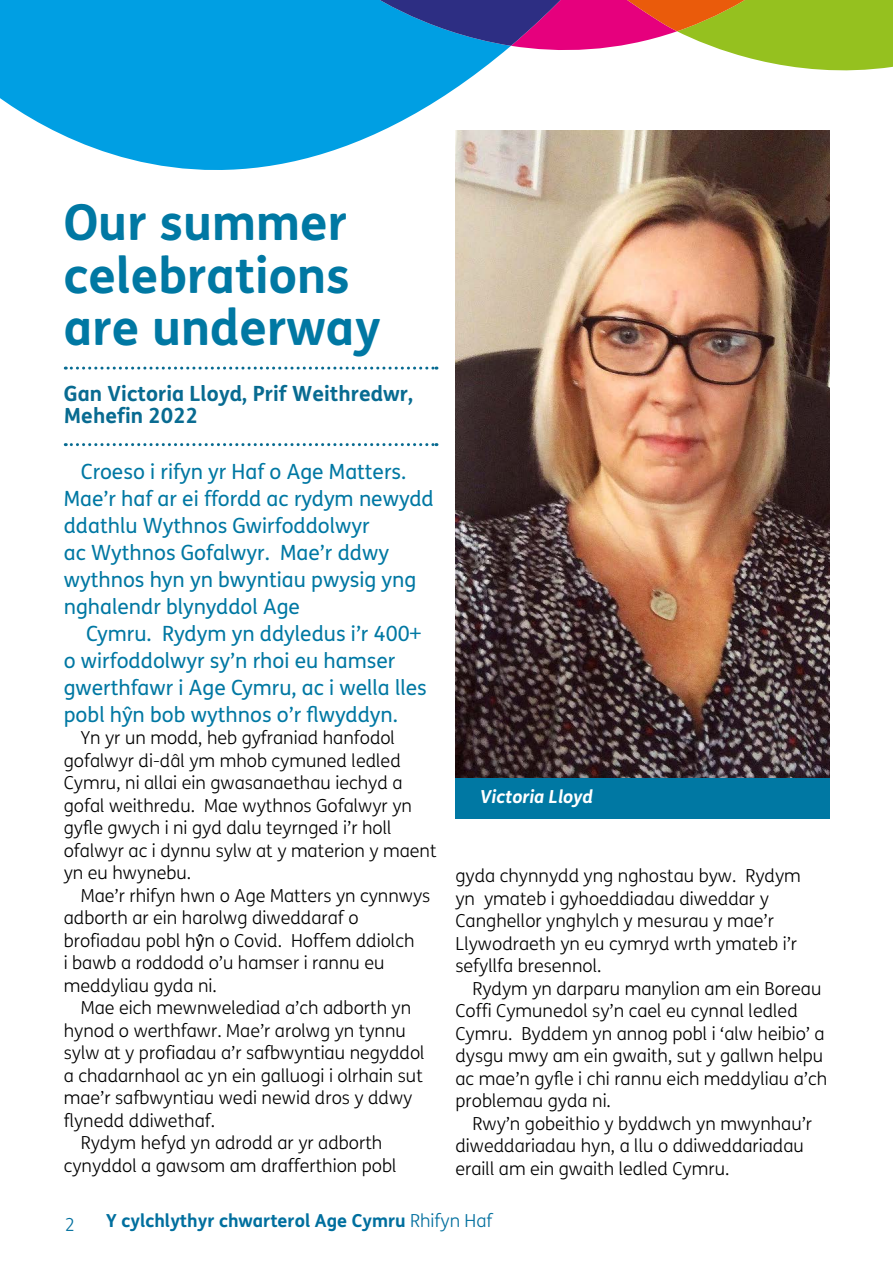
<style>
.page{position:relative;width:893px;height:1263px;background:#fff}
.page>*{position:absolute;margin:0;border:0;box-sizing:border-box;transform-origin:0 0}
.t1{font:700 49.5px/52.5px "FS Me";color:#0078a3}
.t2{font:21px/27px "FS Me";color:#0078a3}
.t3{font:700 21px/22.5px "FS Me";color:#086b91}
.t4{font:300 18px/22.5px "FS Me";color:#000}
.t5{font:700 18px "FS Me";color:#006f9e}
.t6{font:italic 700 18px "FS Me";color:#fff}
.t7{font:300 18px "FS Me";color:#006f9e}
.s1{font-family:"Arial";font-weight:400}
.s2{font-weight:300}
</style>
<div class="page">
<svg style="left:65px;top:367px;width:372px;height:3px"></svg>
<svg style="left:65px;top:443px;width:372px;height:3px"></svg>
<img style="left:455px;top:131px;width:375px;height:647px">
<svg style="left:0;top:0;width:511px;height:236px;fill:#009fe3"></svg>
<svg style="left:360px;top:0;width:533px;height:82px"></svg>
<div style="left:455px;top:778px;width:375px;height:41px;background:#0078a3"></div>
<h1 class="t1" style="left:64px;top:196px;width:318px">Our summer celebrations are underway</h1>
<p class="t3" style="left:64px;top:382px;width:351px">Gan Victoria Lloyd, Prif Weithredwr,<br>Mehefin 2022</p>
<p class="t2" style="left:64px;top:457px;width:371px;text-indent:17px">Croeso i rifyn yr Haf o Age Matters.<br>Mae’r haf ar ei ffordd ac rydym newydd ddathlu Wythnos Gwirfoddolwyr<br>ac Wythnos Gofalwyr. Mae’r ddwy wythnos hyn yn bwyntiau pwysig yng nghalendr blynyddol Age</p>
<p class="t2" style="left:64px;top:619px;width:365px;text-indent:22px">Cymru. Rydym yn ddyledus i’r 400+ o wirfoddolwyr sy’n rhoi eu hamser gwerthfawr i Age Cymru, ac i wella lles pobl hŷn bob wythnos o’r flwyddyn.</p>
<p class="t4" style="left:64px;top:727px;width:374px;text-indent:17px">Yn yr un modd, heb gyfraniad hanfodol gofalwyr di-dâl ym mhob cymuned ledled Cymru, ni allai ein gwasanaethau iechyd a gofal weithredu. Mae wythnos Gofalwyr yn gyfle gwych i ni gyd dalu teyrnged i’r holl ofalwyr ac i dynnu sylw at y materion y maent yn eu hwynebu.</p>
<p class="t4" style="left:64px;top:884px;width:368px;text-indent:17px">Mae’r rhifyn hwn o Age Matters yn cynnwys adborth ar ein harolwg diweddaraf o brofiadau pobl h<span class="s1">ŷ</span>n o Covid. Hoffem ddiolch<br>i bawb a roddodd o’u hamser i rannu eu meddyliau gyda ni.</p>
<p class="t4" style="left:81px;top:997px;width:332px">Mae eich mewnwelediad a’ch adborth yn</p>
<p class="t4" style="left:64px;top:1019px;width:344px">hynod o werthfawr. Mae’r arolwg yn tynnu</p>
<p class="t4" style="left:64px;top:1042px;width:362px">sylw at y profiadau a’r safbwyntiau negyddol</p>
<p class="t4" style="left:64px;top:1064px;width:361px">a chadarnhaol ac yn ein galluogi i olrhain sut</p>
<p class="t4" style="left:64px;top:1087px;width:350px">mae’r safbwyntiau wedi newid dros y ddwy</p>
<p class="t4" style="left:64px;top:1109px;width:153px">flynedd ddiwethaf.</p>
<p class="t4" style="left:81px;top:1132px;width:303px">Rydym hefyd yn adrodd ar yr adborth</p>
<p class="t4" style="left:64px;top:1154px;width:334px">cynyddol a gawsom am drafferthion pobl</p>
<p class="t6" style="left:480px;top:785px;width:114px">Victoria Lloyd</p>
<p class="t4" style="left:455px;top:865px;width:347px">gyda chynnydd yng nghostau byw. Rydym yn ymateb i gyhoeddiadau diweddar y Canghellor ynghylch y mesurau y mae’r Llywodraeth yn eu cymryd wrth ymateb i’r sefyllfa bresennol.</p>
<p class="t4" style="left:455px;top:978px;width:373px;text-indent:17px">Rydym yn darparu manylion am ein Boreau Coffi Cymunedol sy’n cael eu cynnal ledled Cymru. Byddem yn annog pobl i ‘alw heibio’ a dysgu mwy am ein gwaith, sut y gallwn helpu ac mae’n gyfle i chi rannu eich meddyliau a’ch problemau gyda ni.</p>
<p class="t4" style="left:455px;top:1113px;width:358px;text-indent:17px">Rwy’n gobeithio y byddwch yn mwynhau’r diweddariadau hyn, a llu o ddiweddariadau eraill am ein gwaith ledled Cymru.</p>
<p class="t7" style="left:65px;top:1214px;width:12px">2</p>
<p class="t5" style="left:106px;top:1209px;width:388px">Y cylchlythyr chwarterol Age Cymru <span class="s2">Rhifyn Haf</span></p>
</div>
